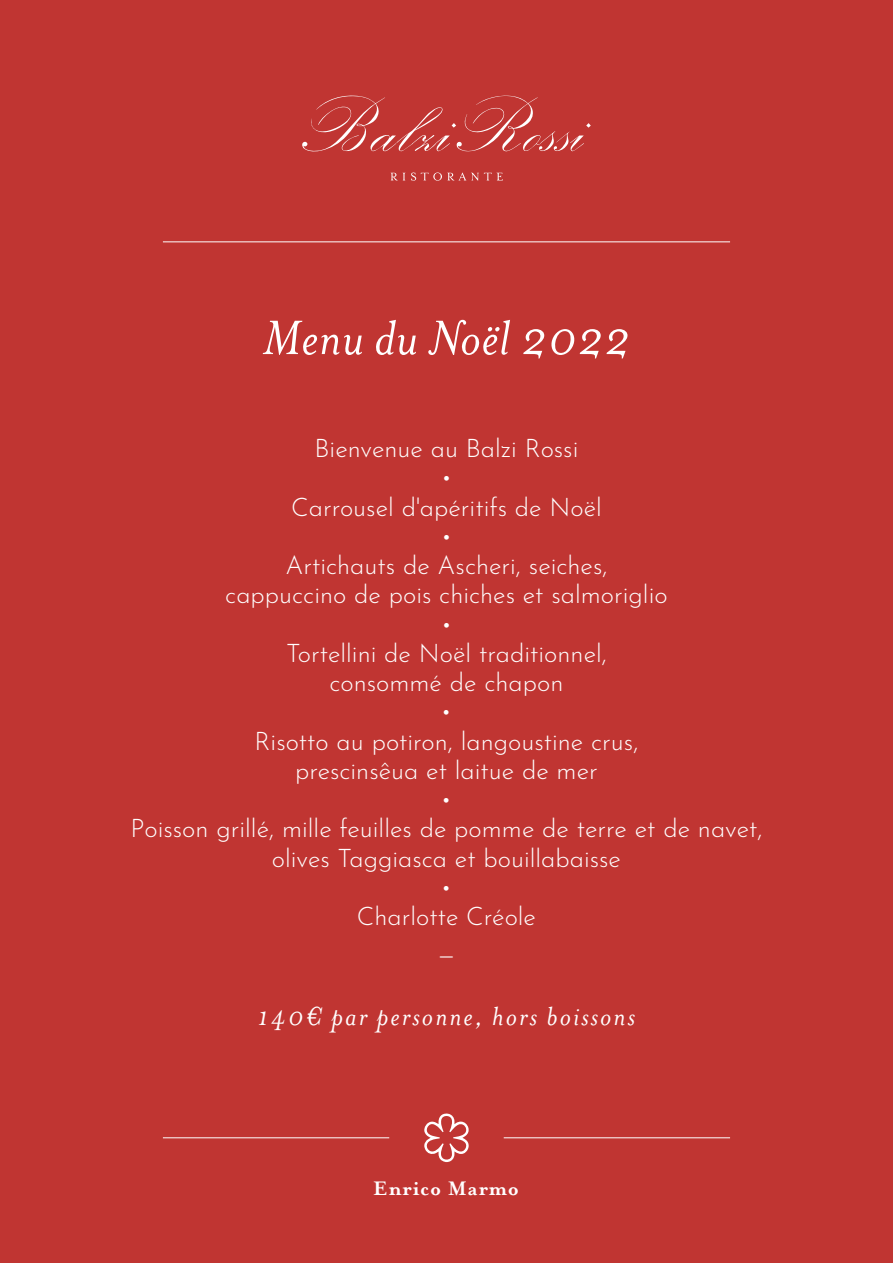
<style>
.page{position:relative;width:893px;height:1263px;background:#c03532}
.page>*{position:absolute;margin:0;border:0;box-sizing:border-box;transform-origin:0 0}
.t1{font:italic 55.5px "Mrs Eaves OT";letter-spacing:.005em;color:#fff}
.t2{font:italic 30px "Mrs Eaves OT";letter-spacing:.07em;color:#fff}
.t3{font:100 25.5px/29.2px "Josefin Sans";color:#fff;text-align:center}
.t4{font:700 22.5px "Mrs Eaves OT";letter-spacing:.03em;color:#fff}
</style>
<div class="page">
<hr style="left:163px;top:242px;width:567px;height:1px;background:#fff">
<svg style="left:302px;top:95px;width:289px;height:57px"></svg>
<svg style="left:390px;top:172px;width:113px;height:9px"></svg>
<hr style="left:163px;top:1137px;width:226px;height:1px;background:#fff">
<hr style="left:504px;top:1137px;width:226px;height:1px;background:#fff">
<svg style="left:424px;top:1113px;width:45px;height:49px"></svg>
<h1 class="t1" style="left:263px;top:307px;width:369px">Menu du Noël 2022</h1>
<p class="t3" style="left:130px;top:431px;width:634px">Bienvenue au Balzi Rossi<br>•<br>Carrousel d'apéritifs de Noël<br>•<br>Artichauts de Ascheri, seiches,<br>cappuccino de pois chiches et salmoriglio<br>•<br>Tortellini de Noël traditionnel,<br>consommé de chapon<br>•<br>Risotto au potiron, langoustine crus,<br>prescinsêua et laitue de mer<br>•<br>Poisson grillé, mille feuilles de pomme de terre et de navet, olives Taggiasca et bouillabaisse<br>•<br>Charlotte Créole</p>
<p class="t3" style="left:437px;top:936px;width:19px">—</p>
<p class="t2" style="left:258px;top:1000px;width:379px">140€ par personne, hors boissons</p>
<p class="t4" style="left:373px;top:1176px;width:147px">Enrico Marmo</p>
</div>
